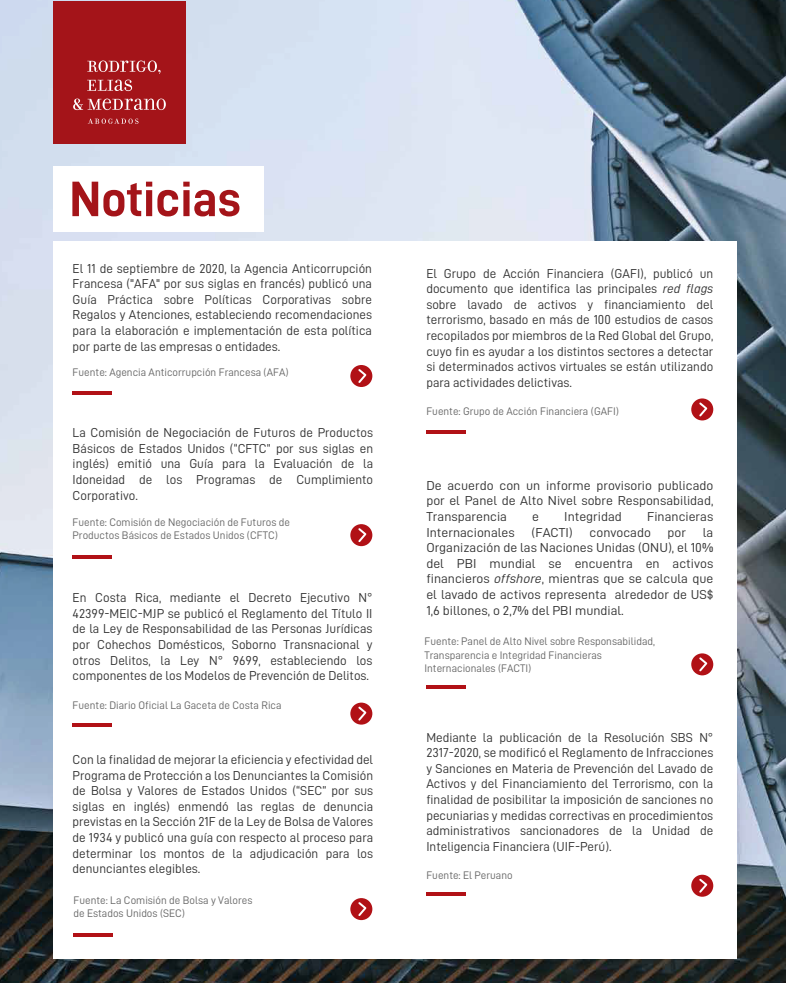
<style>
.page{position:relative;width:786px;height:983px;background:#fff}
.page>*{position:absolute;margin:0;border:0;box-sizing:border-box;transform-origin:0 0}
.t1{font:50px "D DIN Bold";color:#a41419}
.t2{font:13px/15.6px "D DIN";color:#333;text-align:justify}
.t3{font:13px/15.6px "D DIN";color:#333;text-align:justify;scale:1.05 1}
.t4{font:11px/13.2px "D DIN";color:#666}
.s1{font-family:"D DIN Italic"}
</style>
<div class="page">
<img style="left:0;top:0;width:785px;height:983px">
<div style="left:53px;top:241px;width:683px;height:718px;background:#fff"></div>
<div style="left:53px;top:166px;width:210px;height:65px;background:#fff"></div>
<hr style="left:426px;top:431px;width:39px;height:3px;background:#b11116">
<hr style="left:426px;top:686px;width:39px;height:3px;background:#b11116">
<hr style="left:73px;top:392px;width:39px;height:3px;background:#b11116">
<hr style="left:73px;top:555px;width:39px;height:3px;background:#b11116">
<hr style="left:73px;top:723px;width:39px;height:3px;background:#b11116">
<hr style="left:73px;top:933px;width:39px;height:3px;background:#b11116">
<div style="left:350px;top:524px;width:22px;height:22px;background:#b11116;border-radius:50%"></div>
<svg style="left:358px;top:526px;width:10px;height:16px"></svg>
<div style="left:350px;top:703px;width:22px;height:22px;background:#b11116;border-radius:50%"></div>
<svg style="left:358px;top:706px;width:9px;height:15px"></svg>
<div style="left:691px;top:398px;width:22px;height:22px;background:#b11116;border-radius:50%"></div>
<svg style="left:699px;top:402px;width:9px;height:15px"></svg>
<div style="left:691px;top:653px;width:22px;height:22px;background:#b11116;border-radius:50%"></div>
<svg style="left:699px;top:657px;width:9px;height:15px"></svg>
<hr style="left:426px;top:892px;width:39px;height:3px;background:#b11116">
<div style="left:691px;top:875px;width:22px;height:22px;background:#b11116;border-radius:50%"></div>
<svg style="left:699px;top:878px;width:9px;height:15px"></svg>
<div style="left:350px;top:365px;width:22px;height:22px;background:#b11116;border-radius:50%"></div>
<svg style="left:358px;top:369px;width:9px;height:14px"></svg>
<div style="left:350px;top:898px;width:22px;height:22px;background:#b11116;border-radius:50%"></div>
<svg style="left:358px;top:900px;width:10px;height:16px"></svg>
<div style="left:53px;top:1px;width:132px;height:143px;background:#a41419"></div>
<svg style="left:87px;top:61px;width:73px;height:13px"></svg>
<svg style="left:87px;top:80px;width:45px;height:11px"></svg>
<svg style="left:73px;top:99px;width:93px;height:11px"></svg>
<svg style="left:88px;top:119px;width:50px;height:5px"></svg>
<h1 class="t1" style="left:69px;top:171px;width:173px">Noticias</h1>
<p class="t2" style="left:73px;top:260px;width:301px">El 11 de septiembre de 2020, la Agencia Anticorrupción Francesa ("AFA" por sus siglas en francés) publicó una Guía Práctica sobre Políticas Corporativas sobre Regalos y Atenciones, estableciendo recomendaciones para la elaboración e implementación de esta política por parte de las empresas o entidades.</p>
<p class="t4" style="left:73px;top:365px;width:217px">Fuente: Agencia Anticorrupción Francesa (AFA)</p>
<p class="t2" style="left:73px;top:425px;width:302px">La Comisión de Negociación de Futuros de Productos Básicos de Estados Unidos (“CFTC” por sus siglas en inglés) emitió una Guía para la Evaluación de la Idoneidad de los Programas de Cumplimiento Corporativo.</p>
<p class="t4" style="left:73px;top:515px;width:219px">Fuente: Comisión de Negociación de Futuros de<br>Productos Básicos de Estados Unidos (CFTC)</p>
<p class="t2" style="left:73px;top:590px;width:301px">En Costa Rica, mediante el Decreto Ejecutivo N° 42399-MEIC-MJP se publicó el Reglamento del Título II de la Ley de Responsabilidad de las Personas Jurídicas por Cohechos Domésticos, Soborno Transnacional y otros Delitos, la Ley N° 9699, estableciendo los componentes de los Modelos de Prevención de Delitos.</p>
<p class="t4" style="left:73px;top:698px;width:210px">Fuente: Diario Oficial La Gaceta de Costa Rica</p>
<p class="t2" style="left:73px;top:751px;width:302px">Con la finalidad de mejorar la eficiencia y efectividad del Programa de Protección a los Denunciantes la Comisión de Bolsa y Valores de Estados Unidos (“SEC” por sus siglas en inglés) enmendó las reglas de denuncia previstas en la Sección 21F de la Ley de Bolsa de Valores de 1934 y publicó una guía con respecto al proceso para determinar los montos de la adjudicación para los denunciantes elegibles.</p>
<p class="t4" style="left:73px;top:893px;width:180px">Fuente: La Comisión de Bolsa y Valores de Estados Unidos (SEC)</p>
<p class="t2" style="left:426px;top:265px;width:288px">El Grupo de Acción Financiera (GAFI), publicó un documento que identifica las principales <span class="s1">red flags </span>sobre lavado de activos y financiamiento del terrorismo, basado en más de 100 estudios de casos recopilados por miembros de la Red Global del Grupo, cuyo fin es ayudar a los distintos sectores a detectar si determinados activos virtuales se están utilizando para actividades delictivas.</p>
<p class="t4" style="left:426px;top:405px;width:194px">Fuente: Grupo de Acción Financiera (GAFI)</p>
<p class="t3" style="left:426px;top:477px;width:275px">De acuerdo con un informe provisorio publicado por el Panel de Alto Nivel sobre Responsabilidad, Transparencia</p>
<p class="t3" style="left:532px;top:508px;width:8px">e</p>
<p class="t3" style="left:564px;top:508px;width:56px">Integridad</p>
<p class="t3" style="left:646px;top:508px;width:65px">Financieras</p>
<p class="t3" style="left:426px;top:524px;width:86px">Internacionales</p>
<p class="t3" style="left:531px;top:524px;width:41px">(FACTI)</p>
<p class="t3" style="left:589px;top:524px;width:60px">convocado</p>
<p class="t3" style="left:667px;top:524px;width:19px">por</p>
<p class="t3" style="left:426px;top:524px;width:275px;text-indent:276px">la Organización de las Naciones Unidas (ONU), el 10% del PBI mundial se encuentra en activos financieros <span class="s1">offshore</span>, mientras que se calcula que el lavado de activos representa alrededor de US$ 1,6 billones, o 2,7% del PBI mundial.</p>
<p class="t4" style="left:424px;top:635px;width:232px">Fuente: Panel de Alto Nivel sobre Responsabilidad,<br>Transparencia e Integridad Financieras<br>Internacionales (FACTI)</p>
<p class="t2" style="left:426px;top:729px;width:288px">Mediante la publicación de la Resolución SBS N° 2317-2020, se modificó el Reglamento de Infracciones y Sanciones en Materia de Prevención del Lavado de Activos y del Financiamiento del Terrorismo, con la finalidad de posibilitar la imposición de sanciones no pecuniarias y medidas correctivas en procedimientos administrativos sancionadores de la Unidad de Inteligencia Financiera (UIF-Perú).</p>
<p class="t4" style="left:426px;top:868px;width:88px">Fuente: El Peruano</p>
</div>
